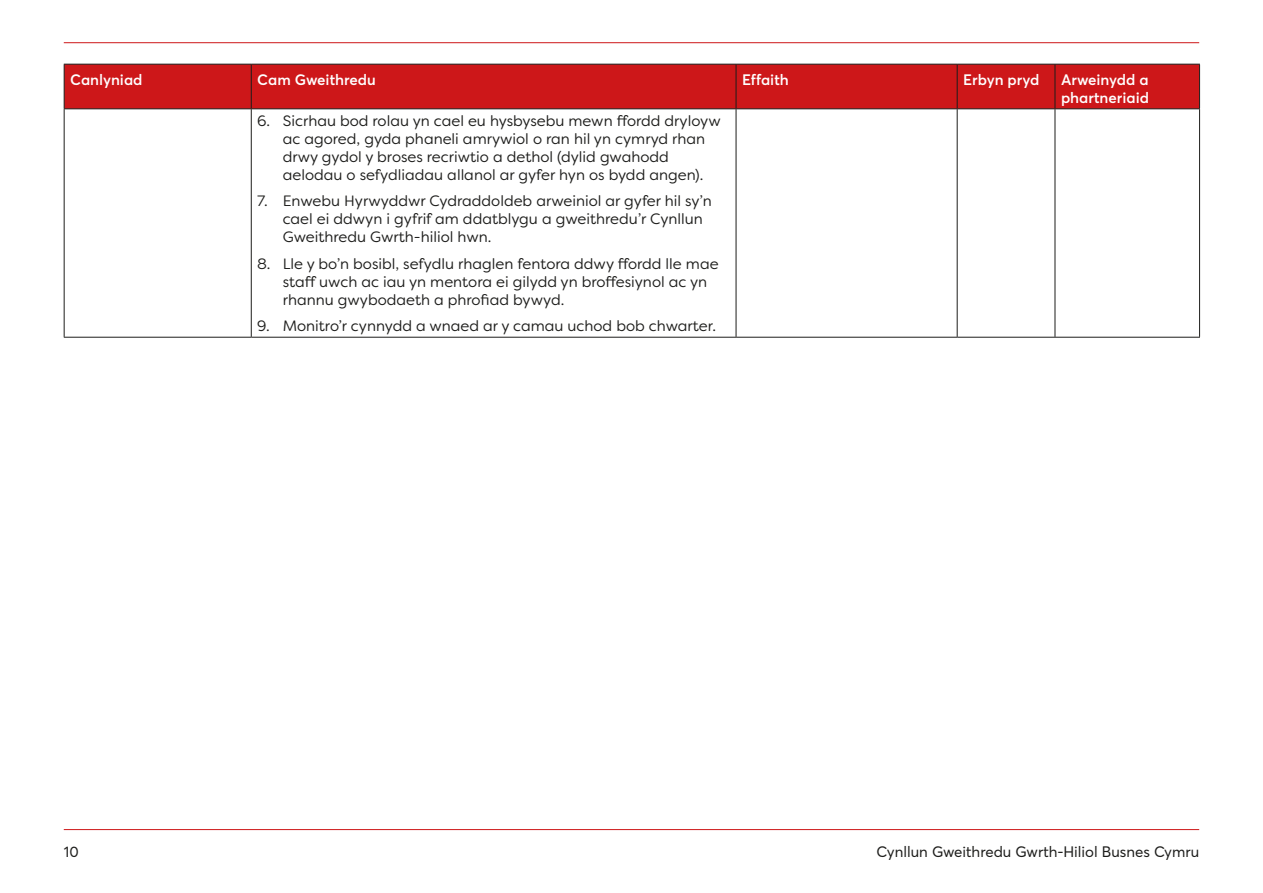
<style>
.page{position:relative;width:1263px;height:893px;background:#fff}
.page>*{position:absolute;margin:0;border:0;box-sizing:border-box;transform-origin:0 0}
.Table_Text_Indent{font:15px/18px "Filson Soft";color:#1d1d1b}
.Sub_Head{font:600 15px/18px "Averta";color:#fff}
.t1{font:15px "Averta";color:#1d1d1b}
</style>
<div class="page">
<hr style="left:64px;top:829px;width:1135px;height:1px;background:#cd1719">
<hr style="left:64px;top:42px;width:1135px;height:1px;background:#cd1719">
<div style="left:65px;top:65px;width:1134px;height:43px;background:#cd1719"></div>
<hr style="left:64px;top:64px;width:187px;height:1px;background:#1d1d1b">
<hr style="left:64px;top:65px;width:1px;height:43px;background:#1d1d1b">
<hr style="left:251px;top:64px;width:485px;height:1px;background:#1d1d1b">
<hr style="left:251px;top:65px;width:1px;height:43px;background:#1d1d1b">
<hr style="left:736px;top:64px;width:221px;height:1px;background:#1d1d1b">
<hr style="left:736px;top:65px;width:1px;height:43px;background:#1d1d1b">
<hr style="left:957px;top:64px;width:98px;height:1px;background:#1d1d1b">
<hr style="left:957px;top:65px;width:1px;height:43px;background:#1d1d1b">
<hr style="left:1055px;top:64px;width:145px;height:1px;background:#1d1d1b">
<hr style="left:1054px;top:65px;width:1px;height:43px;background:#1d1d1b">
<hr style="left:1199px;top:65px;width:1px;height:43px;background:#1d1d1b">
<hr style="left:64px;top:108px;width:187px;height:1px;background:#1d1d1b">
<hr style="left:64px;top:109px;width:1px;height:228px;background:#1d1d1b">
<hr style="left:251px;top:108px;width:485px;height:1px;background:#1d1d1b">
<hr style="left:251px;top:109px;width:1px;height:228px;background:#1d1d1b">
<hr style="left:736px;top:108px;width:221px;height:1px;background:#1d1d1b">
<hr style="left:736px;top:109px;width:1px;height:228px;background:#1d1d1b">
<hr style="left:957px;top:108px;width:98px;height:1px;background:#1d1d1b">
<hr style="left:957px;top:109px;width:1px;height:228px;background:#1d1d1b">
<hr style="left:1055px;top:108px;width:145px;height:1px;background:#1d1d1b">
<hr style="left:1054px;top:109px;width:1px;height:228px;background:#1d1d1b">
<hr style="left:1199px;top:109px;width:1px;height:228px;background:#1d1d1b">
<hr style="left:64px;top:337px;width:187px;height:1px;background:#1d1d1b">
<hr style="left:251px;top:337px;width:485px;height:1px;background:#1d1d1b">
<hr style="left:736px;top:337px;width:221px;height:1px;background:#1d1d1b">
<hr style="left:957px;top:337px;width:98px;height:1px;background:#1d1d1b">
<hr style="left:1055px;top:337px;width:145px;height:1px;background:#1d1d1b">
<p class="Sub_Head" style="left:70px;top:70px;width:74px">Canlyniad</p>
<p class="Sub_Head" style="left:257px;top:70px;width:120px">Cam Gweithredu</p>
<p class="Sub_Head" style="left:742px;top:70px;width:48px">Effaith</p>
<p class="Sub_Head" style="left:963px;top:70px;width:78px">Erbyn pryd</p>
<p class="Sub_Head" style="left:1061px;top:70px;width:90px">Arweinydd a phartneriaid</p>
<p class="Table_Text_Indent" style="left:283px;top:111px;width:439px;text-indent:-26px">6. Sicrhau bod rolau yn cael eu hysbysebu mewn ffordd dryloyw ac agored, gyda phaneli amrywiol o ran hil yn cymryd rhan drwy gydol y broses recriwtio a dethol (dylid gwahodd aelodau o sefydliadau allanol ar gyfer hyn os bydd angen).</p>
<p class="Table_Text_Indent" style="left:283px;top:192px;width:431px;text-indent:-26px">7. Enwebu Hyrwyddwr Cydraddoldeb arweiniol ar gyfer hil sy’n cael ei ddwyn i gyfrif am ddatblygu a gweithredu’r Cynllun<br>Gweithredu Gwrth-hiliol hwn.</p>
<p class="Table_Text_Indent" style="left:283px;top:254px;width:437px;text-indent:-26px">8. Lle y bo’n bosibl, sefydlu rhaglen fentora ddwy ffordd lle mae staff uwch ac iau yn mentora ei gilydd yn broffesiynol ac yn rhannu gwybodaeth a phrofiad bywyd.</p>
<p class="Table_Text_Indent" style="left:257px;top:317px;width:460px">9. Monitro’r cynnydd a wnaed ar y camau uchod bob chwarter.</p>
<p class="t1" style="left:64px;top:841px;width:16px">10</p>
<p class="t1" style="left:877px;top:841px;width:324px">Cynllun Gweithredu Gwrth-Hiliol Busnes Cymru</p>
</div>
